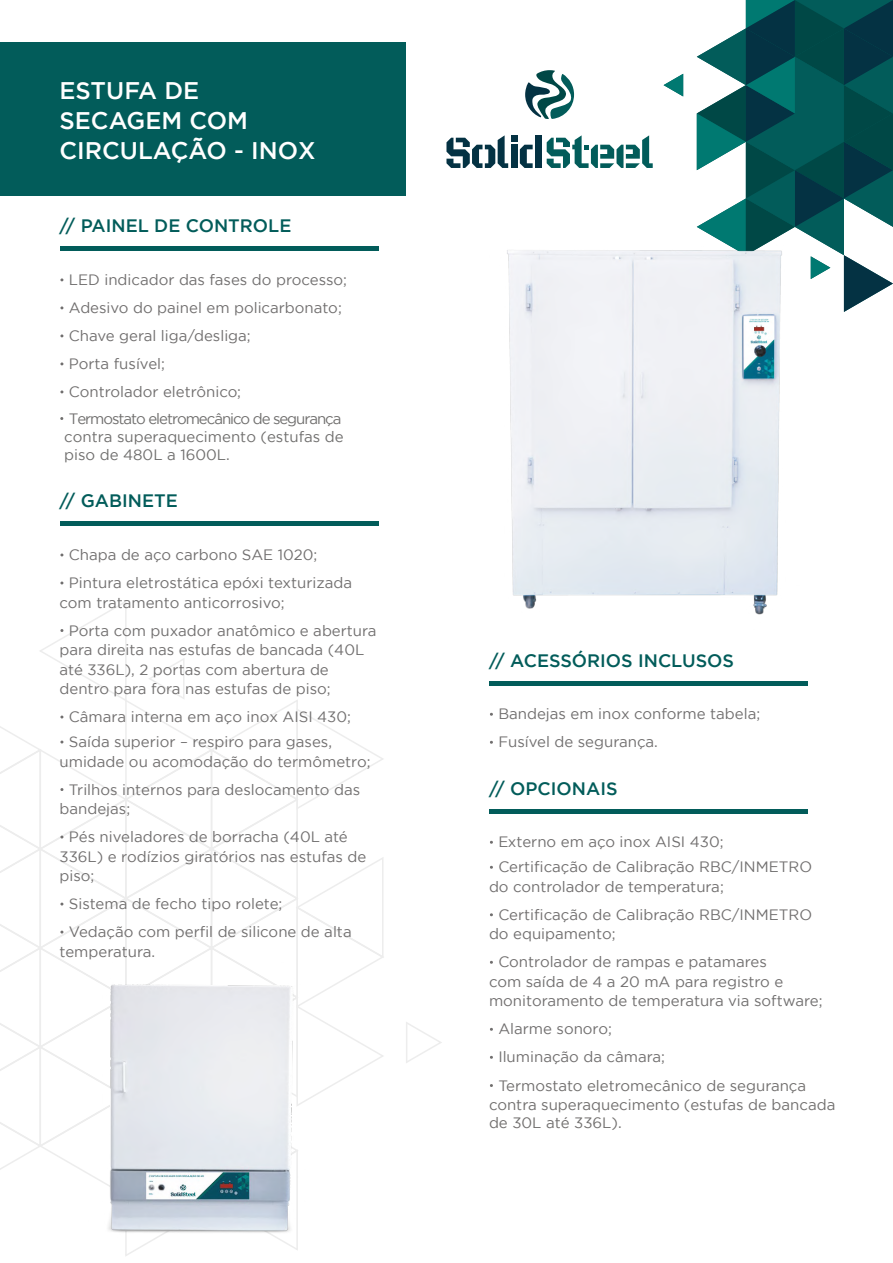
<style>
.page{position:relative;width:893px;height:1263px;background:#fff}
.page>*{position:absolute;margin:0;border:0;box-sizing:border-box;transform-origin:0 0}
.t1{font:500 24px/30px "Gotham";color:#fff}
.t2{font:500 18px "Gotham";color:#025c5a}
.t3{font:15px/28px "Gotham";color:#716f6f}
.t4{font:15px/19.5px "Gotham";color:#716f6e}
.t5{font:15px/18px "Gotham";color:#706f6e}
</style>
<div class="page">
<svg style="left:406px;top:1022px;width:36px;height:41px"></svg>
<svg style="left:664px;top:74px;width:19px;height:22px"></svg>
<svg style="left:697px;top:0;width:196px;height:312px"></svg>
<div style="left:0;top:43px;width:405px;height:153px;background:#025c5a"></div>
<div style="left:510px;top:145px;width:7px;height:23px;background:#043243"></div>
<svg style="left:520px;top:145px;width:13px;height:23px"></svg>
<div style="left:535px;top:135px;width:7px;height:33px;background:#043243"></div>
<div style="left:510px;top:135px;width:7px;height:7px;background:#043243"></div>
<svg style="left:446px;top:135px;width:62px;height:33px"></svg>
<svg style="left:547px;top:135px;width:106px;height:33px"></svg>
<svg style="left:525px;top:70px;width:49px;height:49px"></svg>
<hr style="left:60px;top:247px;width:318px;height:4px;background:#025c5a">
<hr style="left:489px;top:681px;width:319px;height:4px;background:#025c5a">
<hr style="left:489px;top:809px;width:319px;height:4px;background:#025c5a">
<img style="left:507px;top:192px;width:293px;height:423px">
<svg style="left:0;top:601px;width:384px;height:655px"></svg>
<hr style="left:60px;top:522px;width:318px;height:4px;background:#025c5a">
<h1 class="t1" style="left:60px;top:75px;width:258px">ESTUFA DE<br>SECAGEM COM<br>CIRCULAÇÃO - INOX</h1>
<p class="t2" style="left:60px;top:215px;width:233px">// PAINEL DE CONTROLE</p>
<p class="t3" style="left:69px;top:265px;width:280px">LED indicador das fases do processo;<br>Adesivo do painel em policarbonato;<br>Chave geral liga/desliga;<br>Porta fusível;<br>Controlador eletrônico;</p>
<p class="t5" style="left:64px;top:409px;width:281px;text-indent:4px">Termostato eletromecânico de segurança contra superaquecimento (estufas de piso de 480L a 1600L.</p>
<p class="t2" style="left:60px;top:490px;width:120px">// GABINETE</p>
<p class="t3" style="left:69px;top:540px;width:285px">Chapa de aço carbono SAE 1020;<br>Pintura eletrostática epóxi texturizada</p>
<p class="t3" style="left:69px;top:588px;width:309px;text-indent:-9px">com tratamento anticorrosivo;<br>Porta com puxador anatômico e abertura</p>
<p class="t3" style="left:60px;top:640px;width:306px;line-height:19.5px">para direita nas estufas de bancada (40L até 336L), 2 portas com abertura de dentro para fora nas estufas de piso;</p>
<p class="t3" style="left:69px;top:704px;width:284px;line-height:25px">Câmara interna em aço inox AISI 430;<br>Saída superior – respiro para gases,</p>
<p class="t3" style="left:60px;top:747px;width:312px;text-align:center">umidade ou acomodação do termômetro;<br>Trilhos internos para deslocamento das</p>
<p class="t3" style="left:69px;top:794px;width:280px;text-indent:-9px">bandejas;<br>Pés niveladores de borracha (40L até</p>
<p class="t3" style="left:60px;top:846px;width:308px;line-height:19.5px">336L) e rodízios giratórios nas estufas de piso;</p>
<p class="t3" style="left:69px;top:889px;width:284px">Sistema de fecho tipo rolete;<br>Vedação com perfil de silicone de alta</p>
<p class="t3" style="left:60px;top:937px;width:97px">temperatura.</p>
<p class="t2" style="left:489px;top:651px;width:246px">// ACESSÓRIOS INCLUSOS</p>
<p class="t3" style="left:498px;top:700px;width:263px">Bandejas em inox conforme tabela;<br>Fusível de segurança.</p>
<p class="t2" style="left:489px;top:779px;width:130px">// OPCIONAIS</p>
<p class="t3" style="left:498px;top:829px;width:315px;line-height:25px">Externo em aço inox AISI 430;<br>Certificação de Calibração RBC/INMETRO</p>
<p class="t3" style="left:498px;top:872px;width:315px;text-indent:-9px">do controlador de temperatura;<br>Certificação de Calibração RBC/INMETRO</p>
<p class="t3" style="left:498px;top:920px;width:270px;text-indent:-9px">do equipamento;<br>Controlador de rampas e patamares</p>
<p class="t3" style="left:489px;top:971px;width:335px;line-height:19.5px">com saída de 4 a 20 mA para registro e monitoramento de temperatura via software;</p>
<p class="t3" style="left:498px;top:1015px;width:168px">Alarme sonoro;<br>Iluminação da câmara;</p>
<p class="t4" style="left:489px;top:1075px;width:348px;text-indent:9px">Termostato eletromecânico de segurança contra superaquecimento (estufas de bancada</p>
<p class="t4" style="left:489px;top:1113px;width:134px">de 30L até 336L).</p>
</div>
